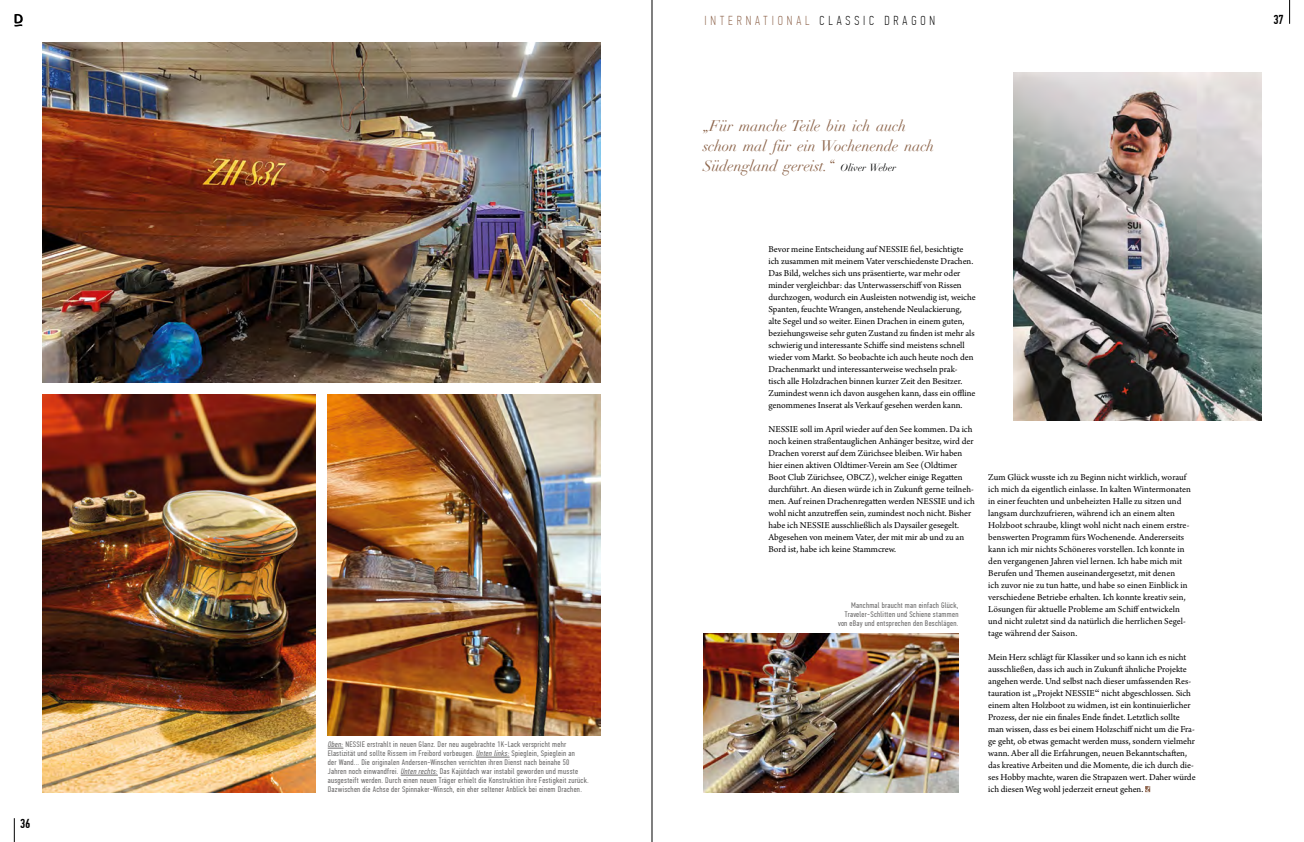
<style>
.page{position:relative;width:1304px;height:842px;background:#fff}
.page>*{position:absolute;margin:0;border:0;box-sizing:border-box;transform-origin:0 0}
.t1{font:italic 15px/20px "Didot";letter-spacing:-.005em;color:#8d654b}
.t2{font:100 13px "PF Din Text Comp Pro";letter-spacing:.3em;color:#8d634b}
.t3{font:500 13px "PF Din Text Comp Pro";color:#000}
.t4{font:9.5px/12px "Arno Pro";color:#000}
.t5{font:8px/9px "PF Din Text Comp Pro";letter-spacing:.03em;color:#706f6f;scale:1.06 1}
.s1{font-style:italic}
.s2{color:#000}
.s3{font-size:10px;color:#010202}
.s4{font-family:"Plantin Std"}
</style>
<div class="page">
<svg style="left:14px;top:14px;width:9px;height:13px"></svg>
<svg style="left:1145px;top:786px;width:5px;height:6px"></svg>
<img style="left:43px;top:43px;width:558px;height:339px">
<img style="left:703px;top:633px;width:255px;height:159px">
<img style="left:43px;top:394px;width:273px;height:398px">
<img style="left:328px;top:394px;width:273px;height:342px">
<img style="left:1013px;top:72px;width:248px;height:349px">
<svg style="left:328px;top:748px;width:15px;height:1px"></svg>
<hr style="left:476px;top:757px;width:34px;height:1px;background:#706f6f">
<hr style="left:401px;top:775px;width:37px;height:1px;background:#706f6f">
<svg style="left:14px;top:818px;width:1px;height:24px"></svg>
<svg style="left:1289px;top:0;width:1px;height:24px"></svg>
<hr style="left:652px;top:0;width:1px;height:842px;background:#000">
<h2 class="t3" style="left:20px;top:816px;width:12px">36</h2>
<p class="t5" style="left:328px;top:740px;width:248px"><span class="s1">Oben:</span> NESSIE erstrahlt in neuen Glanz. Der neu augebrachte 1K-Lack verspricht mehr Elastizität und sollte Rissem im Freibord vorbeugen. <span class="s1">Unten links:</span> Spieglein, Spieglein an<br>der Wand... Die originalen Andersen-Winschen verrichten ihren Dienst nach beinahe 50<br>Jahren noch einwandfrei. <span class="s1">Unten rechts:</span> Das Kajütdach war instabil geworden und musste ausgesteift werden. Durch einen neuen Träger erhielt die Konstruktion ihre Festigkeit zurück.<br>Dazwischen die Achse der Spinnaker-Winsch, ein eher seltener Anblick bei einem Drachen.</p>
<h2 class="t2" style="left:704px;top:13px;width:232px">INTERNATIONAL <span class="s2">CLASSIC DRAGON</span></h2>
<h1 class="t1" style="left:703px;top:116px;width:233px">„Für manche Teile bin ich auch schon mal für ein Wochenende nach<br>Südengland gereist.“ <span class="s3">Oliver Weber</span></h1>
<p class="t4" style="left:768px;top:244px;width:209px">Bevor meine Entscheidung auf NESSIE fiel, besichtigte ich zusammen mit meinem Vater verschiedenste Drachen.<br>Das Bild, welches sich uns präsentierte, war mehr oder minder vergleichbar: das Unterwasserschiff von Rissen durchzogen, wodurch ein Ausleisten notwendig ist, weiche Spanten, feuchte Wrangen, anstehende Neulackierung, alte Segel und so weiter. Einen Drachen in einem guten, beziehungsweise sehr guten Zustand zu finden ist mehr als schwierig und interessante Schiffe sind meistens schnell wieder vom Markt. So beobachte ich auch heute noch den Drachenmarkt und interessanterweise wechseln prak&shy;tisch alle Holzdrachen binnen kurzer Zeit den Besitzer.<br>Zumindest wenn ich davon ausgehen kann, dass ein offline genommenes Inserat als Verkauf gesehen werden kann.</p>
<p class="t4" style="left:768px;top:424px;width:208px">NESSIE soll im April wieder auf den See kommen. Da ich noch keinen straßentauglichen Anhänger besitze, wird der Drachen vorerst auf dem Zürichsee bleiben. Wir haben hier einen aktiven Oldtimer-Verein am See (Oldtimer Boot Club Zürichsee, OBCZ), welcher einige Regatten durchführt. An diesen würde ich in Zukunft gerne teilneh&shy;men. Auf reinen Drachenregatten werden NESSIE und ich wohl nicht anzutreffen sein, zumindest noch nicht. Bisher habe ich NESSIE ausschließlich als Daysailer gesegelt.<br>Abgesehen von meinem Vater, der mit mir ab und zu an Bord ist, habe ich keine Stammcrew.</p>
<p class="t5" style="left:838px;top:601px;width:115px;text-align:right">Manchmal braucht man einfach Glück,<br>Traveler-Schlitten und Schiene stammen von eBay und entsprechen den Beschlägen.</p>
<p class="t4" style="left:988px;top:472px;width:204px">Zum Glück wusste ich zu Beginn nicht wirklich, worauf ich mich da eigentlich einlasse. In kalten Wintermonaten in einer feuchten und unbeheizten Halle zu sitzen und langsam durchzufrieren, während ich an einem alten Holzboot schraube, klingt wohl nicht nach einem erstre&shy;benswerten Programm fürs Wochenende. Andererseits kann ich mir nichts Schöneres vorstellen. Ich konnte in den vergangenen Jahren viel lernen. Ich habe mich mit Berufen und Themen auseinandergesetzt, mit denen<br>ich zuvor nie zu tun hatte, und habe so einen Einblick in verschiedene Betriebe erhalten. Ich konnte kreativ sein, Lösungen für aktuelle Probleme am Schiff entwickeln und nicht zuletzt sind da natürlich die herrlichen Segel&shy;tage während der Saison.</p>
<p class="t4" style="left:988px;top:652px;width:209px">Mein Herz schlägt für Klassiker und so kann ich es nicht ausschließen, dass ich auch in Zukunft ähnliche Projekte angehen werde. Und selbst nach dieser umfassenden Res&shy;tauration ist <span class="s4">„</span>Projekt NESSIE<span class="s4">“</span> nicht abgeschlossen. Sich einem alten Holzboot zu widmen, ist ein kontinuierlicher Prozess, der nie ein finales Ende findet. Letztlich sollte man wissen, dass es bei einem Holzschiff nicht um die Fra&shy;ge geht, ob etwas gemacht werden muss, sondern vielmehr wann. Aber all die Erfahrungen, neuen Bekanntschaften, das kreative Arbeiten und die Momente, die ich durch die&shy;ses Hobby machte, waren die Strapazen wert. Daher würde ich diesen Weg wohl jederzeit erneut gehen.</p>
<h2 class="t3" style="left:1273px;top:12px;width:12px">37</h2>
</div>
